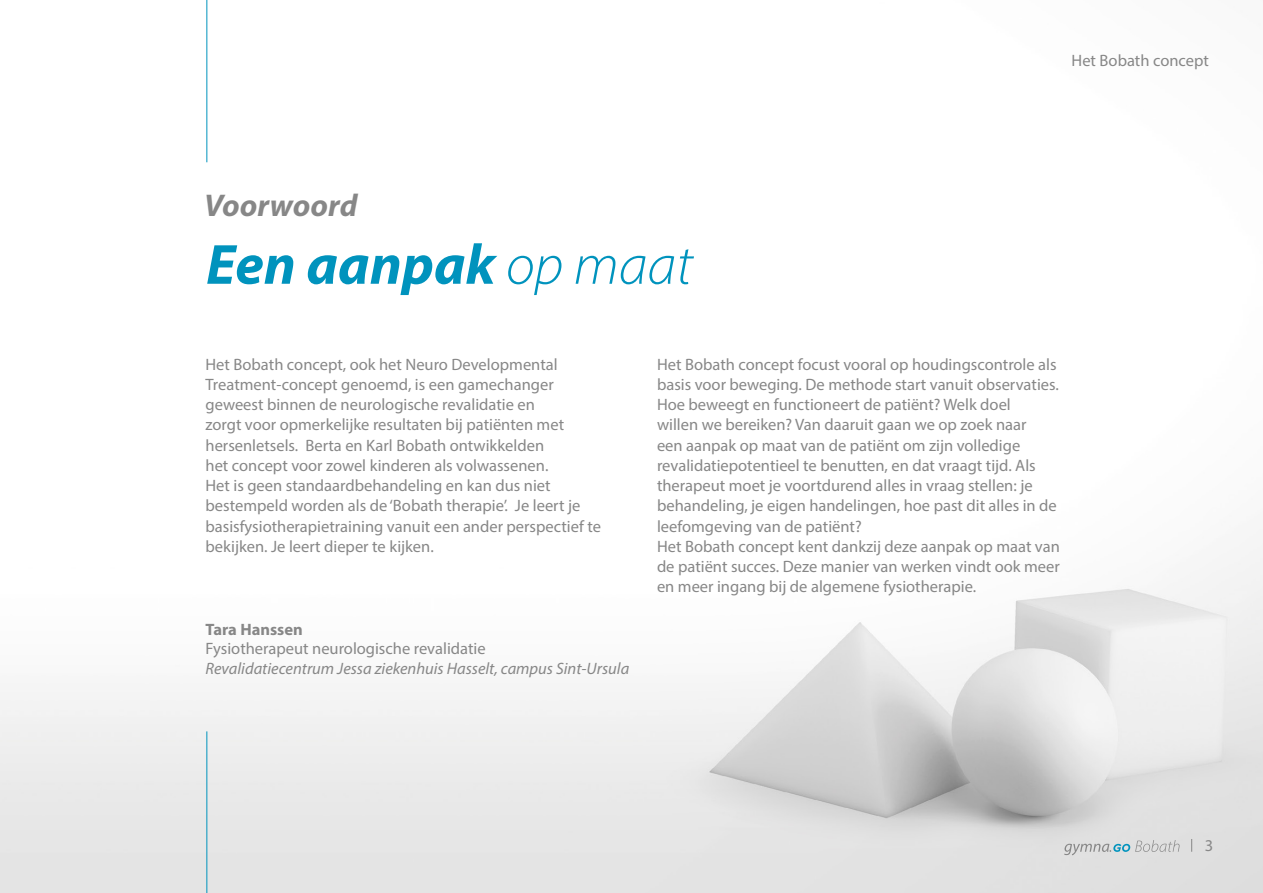
<style>
.page{position:relative;width:1263px;height:893px;background:#fff}
.page>*{position:absolute;margin:0;border:0;box-sizing:border-box;transform-origin:0 0}
.t1{font:italic 700 57px "Myriad Pro";color:#0093bd}
.t2{font:italic 700 31.5px "Myriad Pro";color:#878787}
.t3{font:16.5px/20.2px "Myriad Pro";color:#878787}
.t4{font:italic 16.5px "Myriad Pro";color:#878787}
.t5{font:700 16.5px "Myriad Pro";color:#878787}
.s1{font-weight:300}
</style>
<div class="page">
<hr style="left:206px;top:0;width:1px;height:162px;background:#0093bd">
<hr style="left:206px;top:731px;width:1px;height:162px;background:#0093bd">
<svg style="left:1191px;top:839px;width:1px;height:13px"></svg>
<svg style="left:1064px;top:840px;width:115px;height:15px;background:#c9cfd1"></svg>
<p class="t3" style="left:1071px;top:50px;width:139px">Het Bobath concept</p>
<h2 class="t2" style="left:204px;top:185px;width:155px">Voorwoord</h2>
<h1 class="t1" style="left:206px;top:227px;width:488px">Een aanpak <span class="s1">op maat</span></h1>
<p class="t3" style="left:206px;top:354px;width:397px">Het Bobath concept, ook het Neuro Developmental Treatment-concept genoemd, is een gamechanger geweest binnen de neurologische revalidatie en<br>zorgt voor opmerkelijke resultaten bij patiënten met hersenletsels. Berta en Karl Bobath ontwikkelden<br>het concept voor zowel kinderen als volwassenen.<br>Het is geen standaardbehandeling en kan dus niet bestempeld worden als de ‘Bobath therapie’. Je leert je basisfysiotherapietraining vanuit een ander perspectief te bekijken. Je leert dieper te kijken.</p>
<p class="t5" style="left:206px;top:618px;width:99px">Tara Hanssen</p>
<p class="t3" style="left:206px;top:638px;width:282px">Fysiotherapeut neurologische revalidatie</p>
<p class="t4" style="left:206px;top:658px;width:425px">Revalidatiecentrum Jessa ziekenhuis Hasselt, campus Sint-Ursula</p>
<p class="t3" style="left:657px;top:354px;width:404px">Het Bobath concept focust vooral op houdingscontrole als basis voor beweging. De methode start vanuit observaties.<br>Hoe beweegt en functioneert de patiënt? Welk doel<br>willen we bereiken? Van daaruit gaan we op zoek naar<br>een aanpak op maat van de patiënt om zijn volledige revalidatiepotentieel te benutten, en dat vraagt tijd. Als therapeut moet je voortdurend alles in vraag stellen: je behandeling, je eigen handelingen, hoe past dit alles in de leefomgeving van de patiënt?<br>Het Bobath concept kent dankzij deze aanpak op maat van de patiënt succes. Deze manier van werken vindt ook meer en meer ingang bij de algemene fysiotherapie.</p>
<p class="t3" style="left:1205px;top:835px;width:10px">3</p>
</div>
